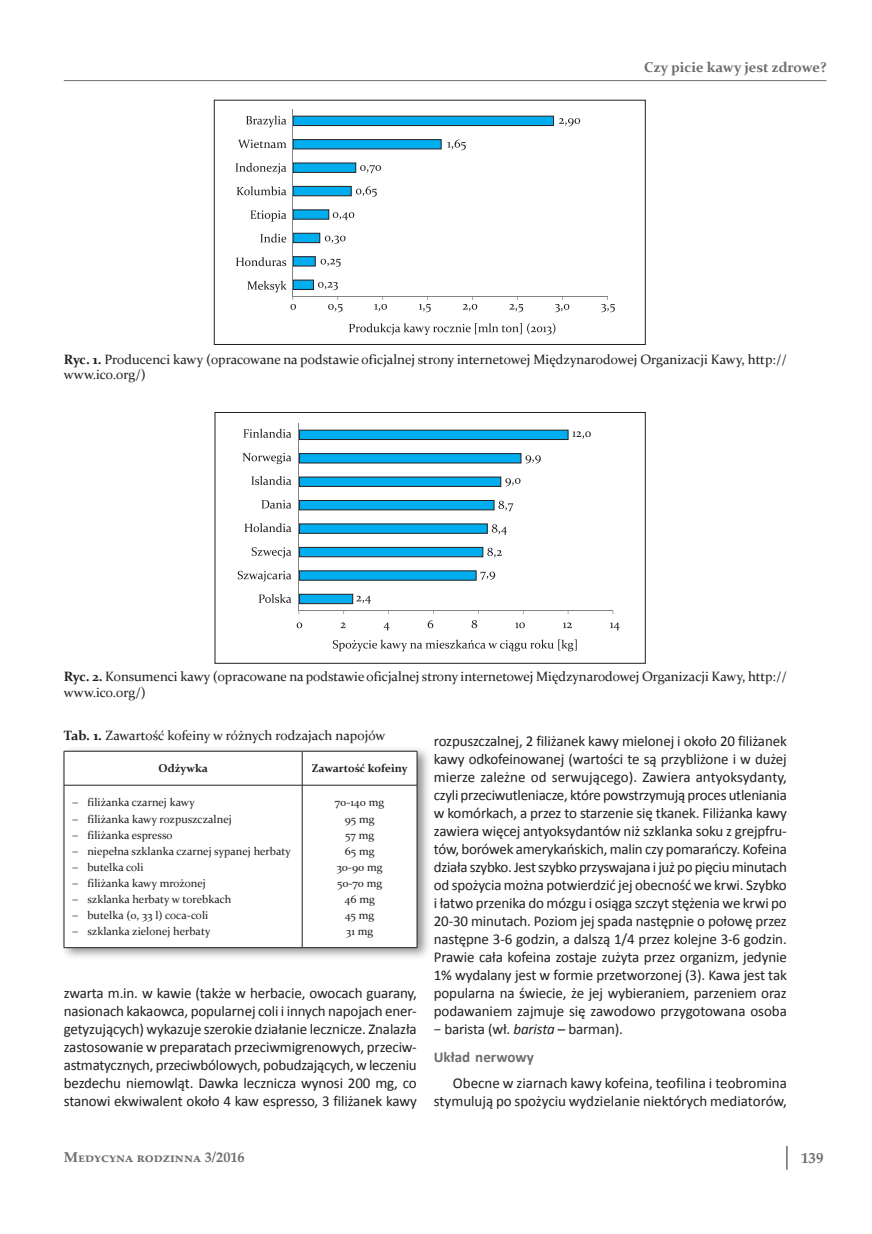
<style>
.page{position:relative;width:872px;height:1234px;background:#fff}
.page>*{position:absolute;margin:0;border:0;box-sizing:border-box;transform-origin:0 0}
.t1{font:15px/18px "Calibri";letter-spacing:-.01em;color:#231f20;text-align:justify}
.t2{font:700 15px "Calibri";color:#6c6d70}
.t3{font:700 15px "Palatino Linotype";color:#6c6d70}
.t4{font:700 14.25px "Constantia";color:#6c6d70}
.t5{font:700 14.25px "Palatino Linotype";color:#6c6d70}
.t6{font:13.5px/15px "Constantia";letter-spacing:-.005em;color:#231f20}
.t7{font:11.25px/16px "Constantia";color:#231f20;text-align:center}
.t8{font:700 11.25px "Constantia";color:#231f20}
.s1{font-weight:700}
.s2{font-family:"Szwajcar EE"}
.s3{font-style:italic}
</style>
<div class="page">
<hr style="left:64px;top:80px;width:762px;height:1px;background:#6c6d70">
<svg style="left:786px;top:1145px;width:1px;height:24px"></svg>
<svg style="left:293px;top:116px;width:261px;height:174px"></svg>
<hr style="left:292px;top:109px;width:1px;height:187px;background:#808285">
<hr style="left:293px;top:296px;width:314px;height:1px;background:#808285">
<svg style="left:356px;top:186px;width:21px;height:11px"></svg>
<svg style="left:360px;top:165px;width:21px;height:8px"></svg>
<svg style="left:447px;top:139px;width:19px;height:11px"></svg>
<svg style="left:246px;top:115px;width:40px;height:12px"></svg>
<svg style="left:238px;top:140px;width:48px;height:8px"></svg>
<svg style="left:235px;top:163px;width:51px;height:11px"></svg>
<svg style="left:237px;top:186px;width:49px;height:9px"></svg>
<svg style="left:250px;top:210px;width:36px;height:11px"></svg>
<svg style="left:260px;top:233px;width:26px;height:9px"></svg>
<svg style="left:236px;top:257px;width:50px;height:9px"></svg>
<svg style="left:559px;top:118px;width:21px;height:8px"></svg>
<svg style="left:318px;top:282px;width:20px;height:8px"></svg>
<svg style="left:320px;top:259px;width:21px;height:8px"></svg>
<svg style="left:325px;top:235px;width:20px;height:9px"></svg>
<svg style="left:333px;top:212px;width:21px;height:8px"></svg>
<svg style="left:247px;top:281px;width:49px;height:28px"></svg>
<svg style="left:328px;top:297px;width:14px;height:15px"></svg>
<svg style="left:374px;top:297px;width:13px;height:14px"></svg>
<svg style="left:419px;top:297px;width:12px;height:15px"></svg>
<svg style="left:463px;top:297px;width:14px;height:14px"></svg>
<svg style="left:509px;top:297px;width:14px;height:15px"></svg>
<svg style="left:555px;top:297px;width:14px;height:15px"></svg>
<svg style="left:601px;top:296px;width:14px;height:16px"></svg>
<svg style="left:349px;top:323px;width:206px;height:12px"></svg>
<svg style="left:299px;top:429px;width:269px;height:175px"></svg>
<hr style="left:298px;top:423px;width:1px;height:187px;background:#808285">
<hr style="left:299px;top:610px;width:314px;height:1px;background:#808285">
<svg style="left:356px;top:595px;width:15px;height:8px"></svg>
<svg style="left:480px;top:571px;width:15px;height:8px"></svg>
<svg style="left:487px;top:547px;width:15px;height:10px"></svg>
<svg style="left:492px;top:524px;width:15px;height:10px"></svg>
<svg style="left:498px;top:500px;width:15px;height:11px"></svg>
<svg style="left:505px;top:478px;width:15px;height:8px"></svg>
<svg style="left:525px;top:455px;width:16px;height:8px"></svg>
<svg style="left:572px;top:431px;width:19px;height:8px"></svg>
<svg style="left:243px;top:428px;width:48px;height:9px"></svg>
<svg style="left:243px;top:453px;width:48px;height:11px"></svg>
<svg style="left:251px;top:476px;width:40px;height:9px"></svg>
<svg style="left:261px;top:500px;width:30px;height:8px"></svg>
<svg style="left:244px;top:523px;width:47px;height:9px"></svg>
<svg style="left:252px;top:547px;width:39px;height:11px"></svg>
<svg style="left:238px;top:570px;width:53px;height:12px"></svg>
<svg style="left:259px;top:594px;width:32px;height:8px"></svg>
<svg style="left:297px;top:622px;width:5px;height:6px"></svg>
<svg style="left:340px;top:622px;width:5px;height:6px"></svg>
<svg style="left:384px;top:622px;width:5px;height:8px"></svg>
<svg style="left:428px;top:611px;width:6px;height:17px"></svg>
<svg style="left:471px;top:620px;width:6px;height:8px"></svg>
<svg style="left:515px;top:622px;width:10px;height:6px"></svg>
<svg style="left:563px;top:622px;width:9px;height:6px"></svg>
<svg style="left:610px;top:622px;width:9px;height:8px"></svg>
<svg style="left:333px;top:639px;width:243px;height:12px"></svg>
<div style="left:215px;top:412px;width:430px;height:251px;border:1px solid #231f20"></div>
<div style="left:60px;top:745px;width:372px;height:215px;background:#231f20;opacity:.5"></div>
<svg style="left:65px;top:751px;width:352px;height:196px"></svg>
<hr style="left:64px;top:750px;width:238px;height:1px;background:#231f20">
<hr style="left:64px;top:751px;width:1px;height:33px;background:#231f20">
<hr style="left:302px;top:750px;width:115px;height:1px;background:#231f20">
<hr style="left:302px;top:751px;width:1px;height:33px;background:#231f20">
<hr style="left:417px;top:751px;width:1px;height:33px;background:#231f20">
<hr style="left:64px;top:784px;width:238px;height:1px;background:#231f20">
<hr style="left:64px;top:785px;width:1px;height:162px;background:#231f20">
<hr style="left:302px;top:784px;width:115px;height:1px;background:#231f20">
<hr style="left:302px;top:785px;width:1px;height:162px;background:#231f20">
<hr style="left:417px;top:785px;width:1px;height:162px;background:#231f20">
<hr style="left:64px;top:947px;width:238px;height:1px;background:#231f20">
<hr style="left:302px;top:947px;width:115px;height:1px;background:#231f20">
<p class="t4" style="left:644px;top:57px;width:184px">Czy picie kawy jest zdrowe?</p>
<p class="t6" style="left:64px;top:351px;width:724px"><span class="s1">Ryc. 1.</span> Producenci kawy (opracowane na podstawie oficjalnej strony internetowej Międzynarodowej Organizacji Kawy, http:// www.ico.org/)</p>
<p class="t6" style="left:64px;top:668px;width:724px"><span class="s1">Ryc. 2.</span> Konsumenci kawy (opracowane na podstawie oficjalnej strony internetowej Międzynarodowej Organizacji Kawy, http:// www.ico.org/)</p>
<p class="t6" style="left:64px;top:727px;width:323px"><span class="s1">Tab. 1.</span> Zawartość kofeiny w różnych rodzajach napojów</p>
<p class="t8" style="left:158px;top:760px;width:51px">Odżywka</p>
<p class="t8" style="left:312px;top:760px;width:97px">Zawartość kofeiny</p>
<p class="t7" style="left:72px;top:793px;width:124px"><span class="s2">–</span> filiżanka czarnej kawy</p>
<p class="t7" style="left:72px;top:810px;width:161px"><span class="s2">–</span> filiżanka kawy rozpuszczalnej</p>
<p class="t7" style="left:72px;top:826px;width:102px"><span class="s2">–</span> filiżanka espresso</p>
<p class="t7" style="left:72px;top:842px;width:220px"><span class="s2">–</span> niepełna szklanka czarnej sypanej herbaty</p>
<p class="t7" style="left:72px;top:858px;width:73px"><span class="s2">–</span> butelka coli</p>
<p class="t7" style="left:72px;top:874px;width:135px"><span class="s2">–</span> filiżanka kawy mrożonej</p>
<p class="t7" style="left:72px;top:890px;width:160px"><span class="s2">–</span> szklanka herbaty w torebkach</p>
<p class="t7" style="left:72px;top:906px;width:137px"><span class="s2">–</span> butelka (0, 33 l) coca-coli</p>
<p class="t7" style="left:72px;top:922px;width:139px"><span class="s2">–</span> szklanka zielonej herbaty</p>
<p class="t7" style="left:335px;top:794px;width:51px">70-140 mg<br>95 mg<br>57 mg<br>65 mg<br>30-90 mg<br>50-70 mg<br>46 mg<br>45 mg<br>31 mg</p>
<p class="t1" style="left:64px;top:984px;width:354px">zwarta m.in. w kawie (także w herbacie, owocach guarany, nasionach kakaowca, popularnej coli i innych napojach ener&shy;getyzujących) wykazuje szerokie działanie lecznicze. Znalazła zastosowanie w preparatach przeciwmigrenowych, przeciw&shy;astmatycznych, przeciwbólowych, pobudzających, w leczeniu bezdechu niemowląt. Dawka lecznicza wynosi 200 mg, co stanowi ekwiwalent około 4 kaw espresso, 3 filiżanek kawy</p>
<p class="t1" style="left:434px;top:732px;width:355px">rozpuszczalnej, 2 filiżanek kawy mielonej i około 20 filiżanek kawy odkofeinowanej (wartości te są przybliżone i w dużej mierze zależne od serwującego). Zawiera antyoksydanty, czyli przeciwutleniacze, które powstrzymują proces utleniania w komórkach, a przez to starzenie się tkanek. Filiżanka kawy zawiera więcej antyoksydantów niż szklanka soku z grejpfru&shy;tów, borówek amerykańskich, malin czy pomarańczy. Kofeina działa szybko. Jest szybko przyswajana i już po pięciu minutach od spożycia można potwierdzić jej obecność we krwi. Szybko i łatwo przenika do mózgu i osiąga szczyt stężenia we krwi po 20-30 minutach. Poziom jej spada następnie o połowę przez następne 3-6 godzin, a dalszą 1/4 przez kolejne 3-6 godzin.<br>Prawie cała kofeina zostaje zużyta przez organizm, jedynie 1% wydalany jest w formie przetworzonej (3). Kawa jest tak popularna na świecie, że jej wybieraniem, parzeniem oraz podawaniem zajmuje się zawodowo przygotowana osoba − barista (wł. <span class="s3">barista</span> – barman).</p>
<p class="t2" style="left:434px;top:1047px;width:101px">Układ nerwowy</p>
<p class="t1" style="left:434px;top:1074px;width:354px;text-align:right">Obecne w ziarnach kawy kofeina, teofilina i teobromina stymulują po spożyciu wydzielanie niektórych mediatorów,</p>
<p class="t5" style="left:64px;top:1146px;width:182px">Medycyna rodzinna 3/2016</p>
<p class="t3" style="left:801px;top:1146px;width:24px">139</p>
</div>
